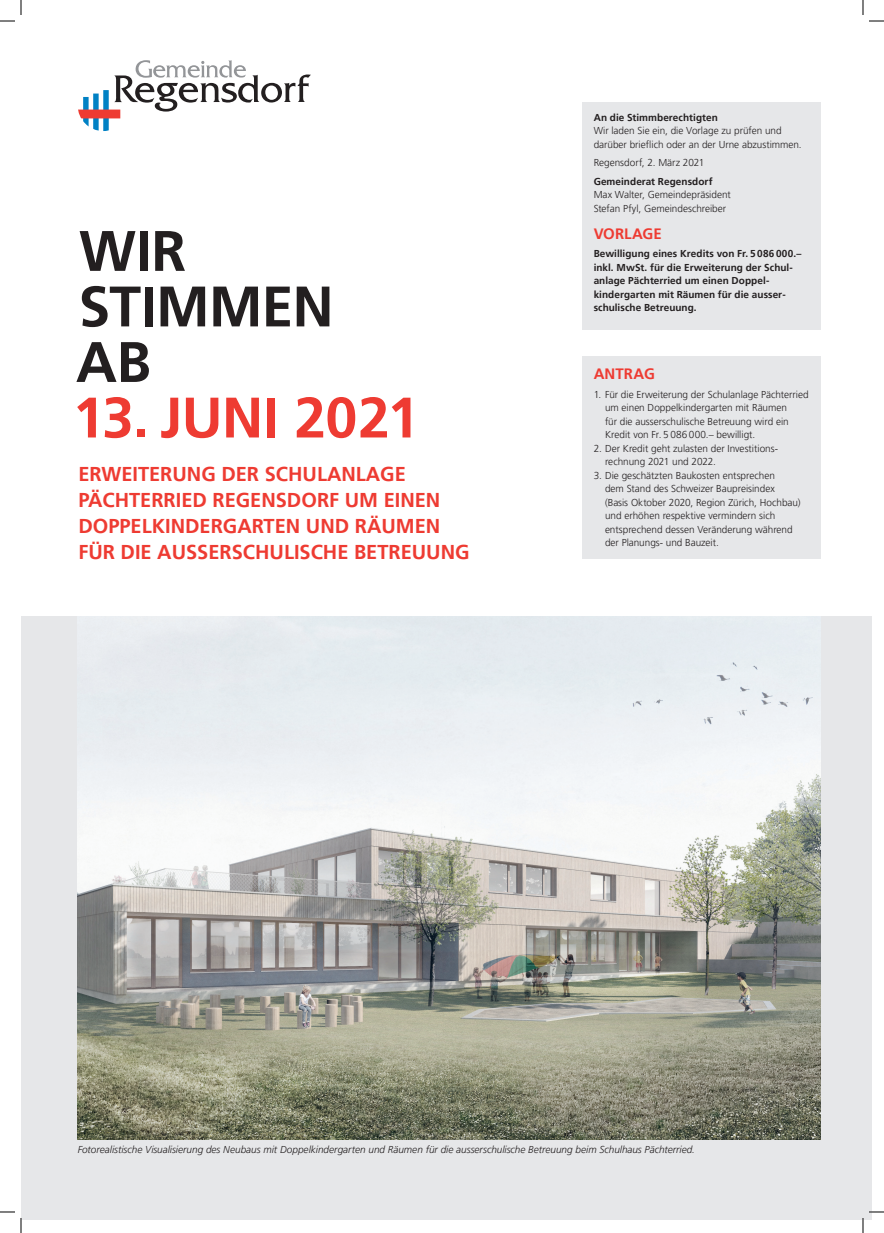
<style>
.page{position:relative;width:884px;height:1233px;background:#fff}
.page>*{position:absolute;margin:0;border:0;box-sizing:border-box;transform-origin:0 0}
.t1{font:700 57px/55.5px "Frutiger LT Pro";letter-spacing:-.01em;color:#231f20}
.t2{font:700 57px "Frutiger LT Pro";letter-spacing:-.01em;color:#ee3b32}
.t3{font:700 20px/26px "Frutiger LT Pro";color:#ee3b32}
.t4{font:700 15px "Frutiger LT Pro";letter-spacing:.005em;color:#ee3b32}
.t5{font:300 10px/13.5px "Frutiger LT Pro";color:#231f20}
.t6{font:700 10px/13.5px "Frutiger LT Pro";letter-spacing:.005em;color:#231f20}
.t7{font:italic 300 10px "Frutiger LT Pro";color:#231f20}
</style>
<div class="page">
<div style="left:21px;top:616px;width:850px;height:604px;background:#e6e7e9"></div>
<svg style="left:114px;top:60px;width:197px;height:52px"></svg>
<svg style="left:83px;top:97px;width:6px;height:30px"></svg>
<div style="left:93px;top:94px;width:6px;height:37px;background:#0081c4"></div>
<div style="left:103px;top:90px;width:6px;height:41px;background:#0081c4"></div>
<div style="left:78px;top:110px;width:42px;height:8px;background:#ee3b32"></div>
<img style="left:78px;top:616px;width:742px;height:523px">
<div style="left:582px;top:102px;width:238px;height:227px;background:#e6e7e9"></div>
<div style="left:582px;top:356px;width:238px;height:203px;background:#e6e7e9"></div>
<svg style="left:0;top:1211px;width:15px;height:1px"></svg>
<svg style="left:869px;top:1211px;width:15px;height:1px"></svg>
<svg style="left:0;top:0;width:22px;height:22px"></svg>
<svg style="left:20px;top:1218px;width:2px;height:15px"></svg>
<svg style="left:862px;top:0;width:22px;height:22px"></svg>
<svg style="left:862px;top:1218px;width:2px;height:15px"></svg>
<h1 class="t1" style="left:76px;top:223px;width:259px">WIR<br>STIMMEN<br>AB</h1>
<h1 class="t2" style="left:73px;top:384px;width:348px">13. JUNI 2021</h1>
<h2 class="t3" style="left:78px;top:461px;width:393px">ERWEITERUNG DER SCHULANLAGE<br>PÄCHTERRIED REGENSDORF UM EINEN<br>DOPPELKINDERGARTEN UND RÄUMEN<br>FÜR DIE AUSSERSCHULISCHE BETREUUNG</h2>
<p class="t6" style="left:594px;top:110px;width:126px">An die Stimmberechtigten</p>
<p class="t5" style="left:594px;top:124px;width:210px">Wir laden Sie ein, die Vorlage zu prüfen und darüber brieflich oder an der Urne abzustimmen.</p>
<p class="t5" style="left:594px;top:156px;width:112px">Regensdorf, 2. März 2021</p>
<p class="t6" style="left:594px;top:174px;width:120px">Gemeinderat Regensdorf</p>
<p class="t5" style="left:594px;top:188px;width:139px">Max Walter, Gemeindepräsident<br>Stefan Pfyl, Gemeindeschreiber</p>
<h3 class="t4" style="left:594px;top:224px;width:70px">VORLAGE</h3>
<p class="t6" style="left:594px;top:247px;width:209px">Bewilligung eines Kredits von Fr. 5 086 000.– inkl. MwSt. für die Erweiterung der Schul&shy;anlage Pächterried um einen Doppel&shy;kindergarten mit Räumen für die ausser-- schulische Betreuung.</p>
<h3 class="t4" style="left:594px;top:365px;width:63px">ANTRAG</h3>
<p class="t5" style="left:605px;top:387px;width:205px;text-indent:-11px">1. Für die Erweiterung der Schulanlage Pächterried um einen Doppelkindergarten mit Räumen<br>für die ausserschulische Betreuung wird ein Kredit von Fr. 5 086 000.– bewilligt.</p>
<p class="t5" style="left:605px;top:441px;width:175px;text-indent:-11px">2. Der Kredit geht zulasten der Investitions&shy;rechnung 2021 und 2022.</p>
<p class="t5" style="left:605px;top:468px;width:197px;text-indent:-11px">3. Die geschätzten Baukosten entsprechen<br>dem Stand des Schweizer Baupreisindex<br>(Basis Oktober 2020, Region Zürich, Hochbau) und erhöhen respektive vermindern sich entsprechend dessen Veränderung während der Planungs- und Bauzeit.</p>
<p class="t7" style="left:78px;top:1143px;width:619px">Fotorealistische Visualisierung des Neubaus mit Doppelkindergarten und Räumen für die ausserschulische Betreuung beim Schulhaus Pächterried.</p>
</div>
